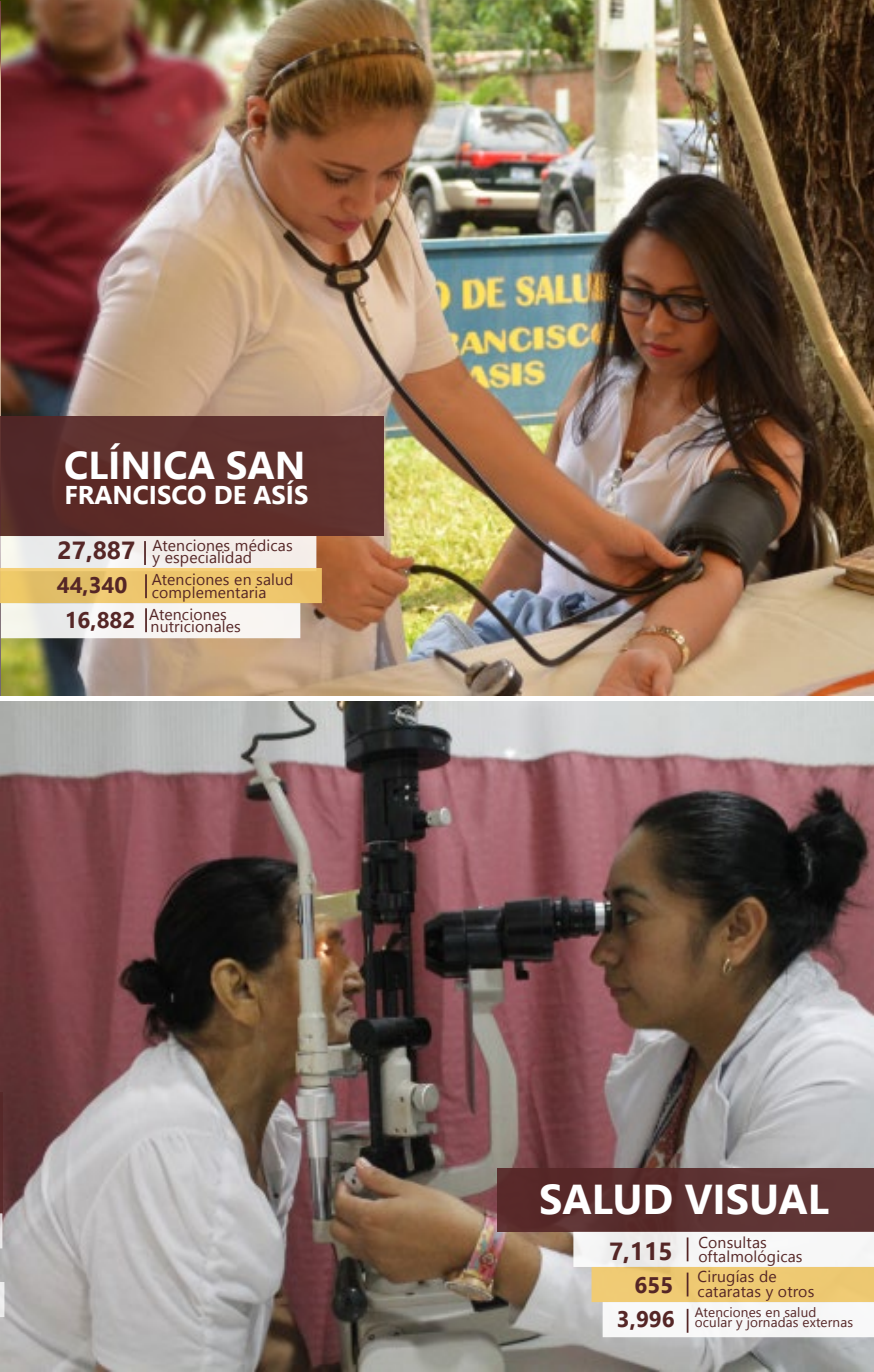
<style>
.page{position:relative;width:874px;height:1372px;background:#fff}
.page>*{position:absolute;margin:0;border:0;box-sizing:border-box;transform-origin:0 0}
.t1{font:700 41.62px "Nirmala UI";color:#fff}
.t2{font:700 38.7px "Nirmala UI";color:#fff}
.t3{font:700 25.65px "Nirmala UI";color:#fff}
.t4{font:700 24.75px "Nirmala UI";color:#552626}
.t5{font:700 22.5px/35.1px "Nirmala UI";color:#552626;text-align:center}
.t6{font:15.75px/34.4px "Nirmala UI";letter-spacing:.01em;color:#552626}
.t7{font:13.5px "Nirmala UI";letter-spacing:.01em;color:#552626}
</style>
<div class="page">
<img style="left:0;top:0;width:874px;height:695px">
<img style="left:0;top:2px;width:1px;height:693px">
<img style="left:0;top:701px;width:874px;height:670px">
<hr style="left:0;top:1092px;width:2px;height:121px;background:#552626">
<svg style="left:0;top:1213px;width:2px;height:35px"></svg>
<svg style="left:0;top:1281px;width:4px;height:35px"></svg>
<div style="left:0;top:416px;width:384px;height:119px;background:linear-gradient(to right,#562927,#633430)"></div>
<svg style="left:0;top:536px;width:322px;height:102px"></svg>
<hr style="left:144px;top:541px;width:2px;height:24px;background:#552626">
<hr style="left:145px;top:574px;width:2px;height:24px;background:#552626">
<hr style="left:145px;top:608px;width:2px;height:24px;background:#552626">
<div style="left:497px;top:1167px;width:377px;height:64px;background:#5c3131"></div>
<svg style="left:573px;top:1231px;width:301px;height:106px"></svg>
<h2 class="t2" style="left:64px;top:433px;width:243px">CLÍNICA SAN</h2>
<h3 class="t3" style="left:64px;top:474px;width:246px">FRANCISCO DE ASÍS</h3>
<h3 class="t4" style="left:58px;top:529px;width:79px">27,887</h3>
<h3 class="t5" style="left:57px;top:565px;width:80px">44,340<br>16,882</h3>
<p class="t6" style="left:152px;top:527px;width:143px">Atenciones médicas<br>Atenciones en salud</p>
<p class="t6" style="left:149px;top:596px;width:79px">Atenciones</p>
<p class="t6" style="left:152px;top:539px;width:101px">y especialidad</p>
<p class="t6" style="left:152px;top:574px;width:116px">complementaria</p>
<p class="t6" style="left:151px;top:608px;width:92px">nutricionales</p>
<h1 class="t1" style="left:539px;top:1164px;width:292px">SALUD VISUAL</h1>
<h3 class="t4" style="left:609px;top:1231px;width:65px">7,115</h3>
<h3 class="t5" style="left:617px;top:1266px;width:59px;line-height:33.5px;text-align:right">655<br>3,996</h3>
<p class="t6" style="left:697px;top:1224px;width:81px">Consultas<br>Cirugías de</p>
<p class="t7" style="left:695px;top:1301px;width:123px">Atenciones en salud</p>
<p class="t6" style="left:698px;top:1238px;width:106px">oftalmológicas</p>
<p class="t6" style="left:697px;top:1272px;width:118px">cataratas y otros</p>
<p class="t7" style="left:695px;top:1311px;width:160px">ocular y jornadas externas</p>
</div>
